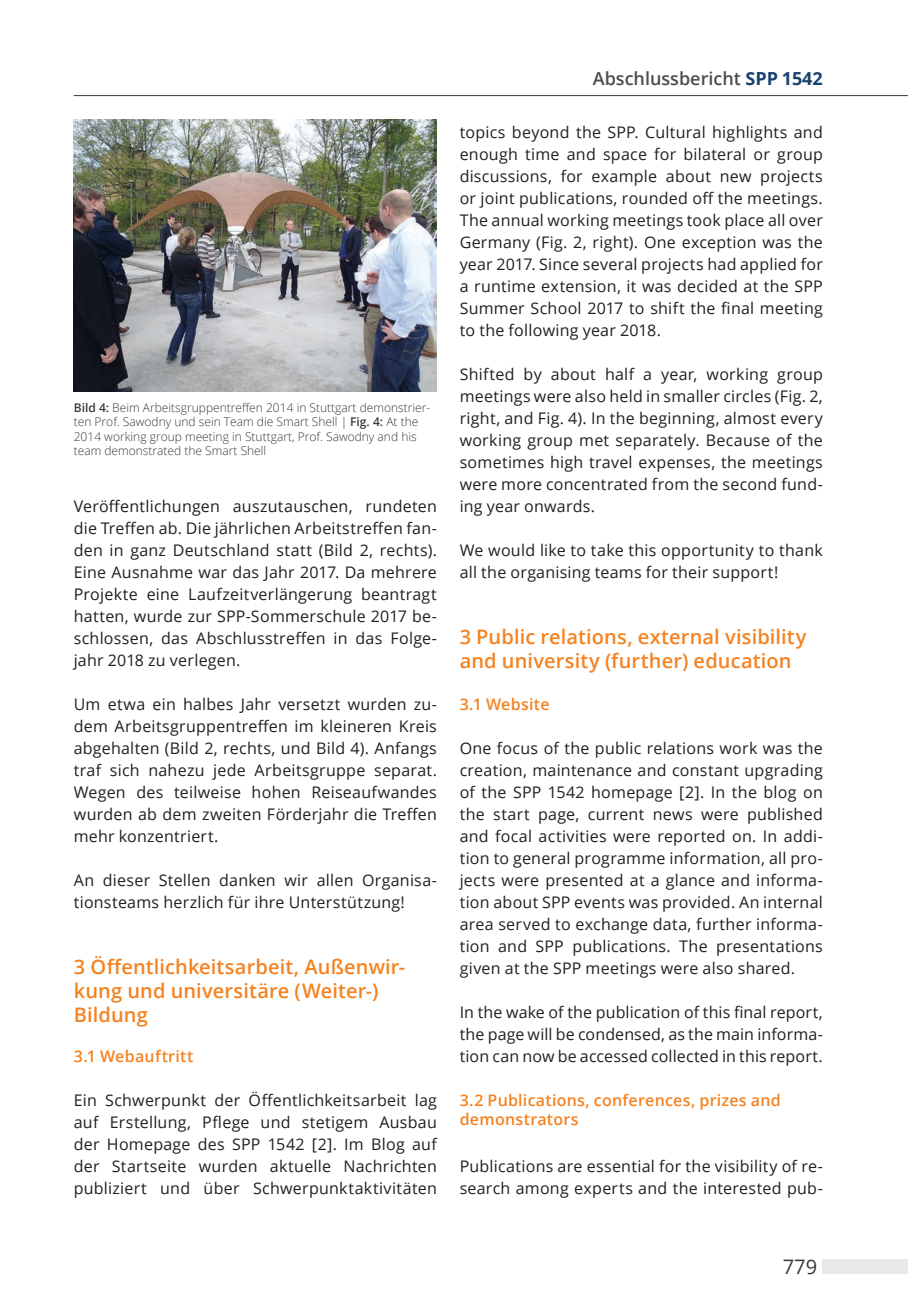
<style>
.page{position:relative;width:908px;height:1304px;background:#fff}
.page>*{position:absolute;margin:0;border:0;box-sizing:border-box;transform-origin:0 0}
.t1{font:600 20px/24px "Open Sans";letter-spacing:.005em;color:#f58220}
.t2{font:20px "Open Sans Semi Bold 2";letter-spacing:.005em;color:#f58220}
.t3{font:20px "Open Sans";color:#353b3c}
.t4{font:600 18px "Open Sans";color:#4b4c4d}
.t5{font:16px/22px "Open Sans";letter-spacing:.015em;color:#231f20;text-align:justify}
.t6{font:600 16px/19.2px "Open Sans";letter-spacing:.015em;color:#f58220}
.t7{font:16px "Open Sans Regular 2";letter-spacing:.015em;color:#231f20}
.t8{font:12px "Open Sans Light 2";color:#353b3c}
.t9{font:300 12px "Open Sans";color:#353b3c}
.s1{font-family:"Open Sans";font-weight:600}
.s2{font-family:"Open Sans";font-weight:300}
.s3{font-weight:600}
.s4{font-weight:700;color:#18426f}
.s5{font-family:"Open Sans Regular 2"}
</style>
<div class="page">
<div style="left:822px;top:1259px;width:85px;height:15px;background:#e6e8ea"></div>
<hr style="left:74px;top:95px;width:833px;height:1px;background:#353b3c">
<img style="left:74px;top:119px;width:363px;height:272px">
<p class="t8" style="left:74px;top:399px;width:358px"><span class="s1">Bild 4:</span> Beim Arbeitsgruppentreffen 2014 in Stuttgart demonstrier<span class="s2">-</span></p>
<p class="t9" style="left:74px;top:414px;width:346px">ten Prof. Sawodny und sein Team die Smart Shell | <span class="s3">Fig. 4:</span> At the</p>
<p class="t8" style="left:74px;top:428px;width:344px">2014 working group meeting in Stuttgart, Prof. Sawodny and his</p>
<p class="t9" style="left:74px;top:443px;width:194px">team demonstrated the Smart Shell</p>
<p class="t5" style="left:74px;top:495px;width:364px">Veröffentlichungen auszutauschen, rundeten die Treffen ab. Die jährlichen Arbeitstreffen fan&shy;den in ganz Deutschland statt (Bild 2, rechts).<br>Eine Ausnahme war das Jahr 2017. Da mehrere Projekte eine Laufzeitverlängerung beantragt hatten, wurde zur SPP-Sommerschule 2017 be&shy;schlossen, das Abschlusstreffen in das Folge&shy;jahr 2018 zu verlegen.</p>
<p class="t5" style="left:74px;top:693px;width:364px">Um etwa ein halbes Jahr versetzt wurden zu&shy;dem Arbeitsgruppentreffen im kleineren Kreis abgehalten (Bild 2, rechts, und Bild 4). Anfangs traf sich nahezu jede Arbeitsgruppe separat.<br>Wegen des teilweise hohen Reiseaufwandes wurden ab dem zweiten Förderjahr die Treffen mehr konzentriert.</p>
<p class="t5" style="left:74px;top:869px;width:364px">An dieser Stellen danken wir allen Organisa&shy;tionsteams herzlich für ihre Unterstützung!</p>
<p class="t2" style="left:74px;top:953px;width:333px">3 Öffentlichkeitsarbeit, Außenwir<span class="s1">-</span></p>
<p class="t1" style="left:74px;top:978px;width:306px">kung und universitäre (Weiter-)<br>Bildung</p>
<p class="t6" style="left:74px;top:1046px;width:121px">3.1 Webauftritt</p>
<p class="t5" style="left:74px;top:1089px;width:364px">Ein Schwerpunkt der Öffentlichkeitsarbeit lag auf Erstellung, Pflege und stetigem Ausbau der Homepage des SPP 1542 [2]. Im Blog auf der Startseite wurden aktuelle Nachrichten publiziert und über Schwerpunktaktivitäten</p>
<p class="t4" style="left:592px;top:66px;width:231px">Abschlussbericht <span class="s4">SPP 1542</span></p>
<p class="t5" style="left:459px;top:121px;width:364px">topics beyond the SPP. Cultural highlights and enough time and space for bilateral or group discussions, for example about new projects or joint publications, rounded off the meetings.<br>The annual working meetings took place all over Germany (Fig. 2, right). One exception was the year 2017. Since several projects had applied for a runtime extension, it was decided at the SPP Summer School 2017 to shift the final meeting to the following year 2018.</p>
<p class="t5" style="left:459px;top:363px;width:364px">Shifted by about half a year, working group meetings were also held in smaller circles (Fig. 2, right, and Fig. 4). In the beginning, almost every working group met separately. Because of the sometimes high travel expenses, the meetings were more concentrated from the second fund&shy;ing year onwards.</p>
<p class="t5" style="left:459px;top:539px;width:364px">We would like to take this opportunity to thank all the organising teams for their support!</p>
<p class="t1" style="left:459px;top:624px;width:348px">3 Public relations, external visibility and university (further) education</p>
<p class="t6" style="left:459px;top:694px;width:91px">3.1 Website</p>
<p class="t5" style="left:459px;top:737px;width:364px">One focus of the public relations work was the creation, maintenance and constant upgrading of the SPP 1542 homepage [2]. In the blog on the start page, current news were published and focal activities were reported on. In addi&shy;tion to general programme information, all pro&shy;jects were presented at a glance and informa&shy;tion about SPP events was provided. An internal area served to exchange data, further informa&shy;tion and SPP publications. The presentations given at the SPP meetings were also shared.</p>
<p class="t5" style="left:459px;top:1001px;width:364px">In the wake of the publication of this final report, the page will be condensed, as the main informa&shy;tion can now be accessed collected in this report.</p>
<p class="t6" style="left:459px;top:1090px;width:322px">3.2 Publications, conferences, prizes and demonstrators</p>
<p class="t7" style="left:459px;top:1155px;width:364px">Publications are essential for the visibility of re-</p>
<p class="t5" style="left:459px;top:1177px;width:364px">search among experts and the interested pub<span class="s5">-</span></p>
<p class="t3" style="left:782px;top:1253px;width:36px">779</p>
</div>
